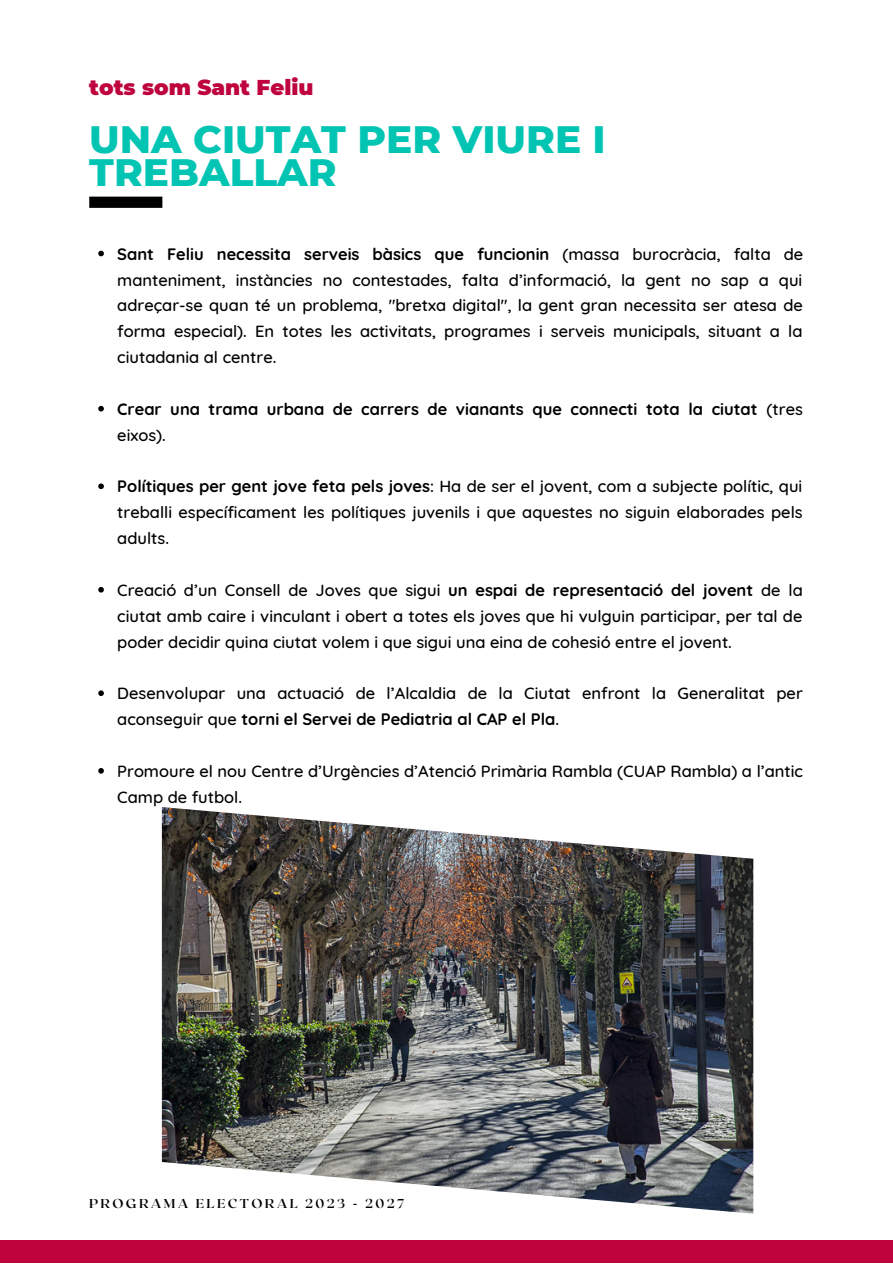
<style>
.page{position:relative;width:893px;height:1264px;background:#fff}
.page>*{position:absolute;margin:0;border:0;box-sizing:border-box;transform-origin:0 0}
.t1{font:800 39px/32.5px "Montserrat";color:#01c4b3}
.t2{font:900 21.45px "Montserrat";color:#be033d}
.t3{font:500 16.5px/25.8px "Quicksand";color:#000;text-align:justify}
.t4{font:700 16.5px/25.8px "Quicksand";color:#000}
.t5{font:700 12.9px "Roxborough CF";letter-spacing:.18em;color:#000}
.s1{font-weight:700}
.s2{font-weight:500}
</style>
<div class="page">
<svg style="left:98px;top:251px;width:6px;height:5px"></svg>
<svg style="left:98px;top:406px;width:6px;height:5px"></svg>
<svg style="left:98px;top:483px;width:6px;height:6px"></svg>
<svg style="left:98px;top:587px;width:6px;height:5px"></svg>
<svg style="left:98px;top:690px;width:6px;height:6px"></svg>
<svg style="left:98px;top:768px;width:6px;height:5px"></svg>
<div style="left:0;top:1240px;width:892px;height:22px;background:#be033d"></div>
<div style="left:89px;top:197px;width:73px;height:11px;background:#000"></div>
<img style="left:162px;top:807px;width:591px;height:406px">
<p class="t2" style="left:89px;top:74px;width:225px">tots som Sant Feliu</p>
<p class="t1" style="left:89px;top:123px;width:518px">UNA CIUTAT PER VIURE I<br>TREBALLAR</p>
<p class="t3" style="left:117px;top:240px;width:687px"><span class="s1">Sant Feliu necessita serveis bàsics que funcionin</span> (massa burocràcia, falta de manteniment, instàncies no contestades, falta d’informació, la gent no sap a qui adreçar-se quan té un problema, "bretxa digital", la gent gran necessita ser atesa de forma especial). En totes les activitats, programes i serveis municipals, situant a la ciutadania al centre.</p>
<p class="t4" style="left:117px;top:396px;width:687px">Crear una trama urbana de carrers de vianants que connecti tota la ciutat <span class="s2">(tres eixos).</span></p>
<p class="t3" style="left:117px;top:473px;width:687px"><span class="s1">Polítiques per gent jove feta pels joves</span>: Ha de ser el jovent, com a subjecte polític, qui treballi específicament les polítiques juvenils i que aquestes no siguin elaborades pels adults.</p>
<p class="t3" style="left:117px;top:577px;width:687px">Creació d’un Consell de Joves que sigui <span class="s1">un espai de representació del jovent</span> de la ciutat amb caire i vinculant i obert a totes els joves que hi vulguin participar, per tal de poder decidir quina ciutat volem i que sigui una eina de cohesió entre el jovent.</p>
<p class="t3" style="left:117px;top:680px;width:687px">Desenvolupar una actuació de l’Alcaldia de la Ciutat enfront la Generalitat per aconseguir que <span class="s1">torni el Servei de Pediatria al CAP el Pla</span>.</p>
<p class="t3" style="left:117px;top:758px;width:687px">Promoure el nou Centre d’Urgències d’Atenció Primària Rambla (CUAP Rambla) a l’antic<br>Camp de futbol.</p>
<p class="t5" style="left:89px;top:1195px;width:316px">PROGRAMA ELECTORAL 2023 - 2027</p>
</div>
